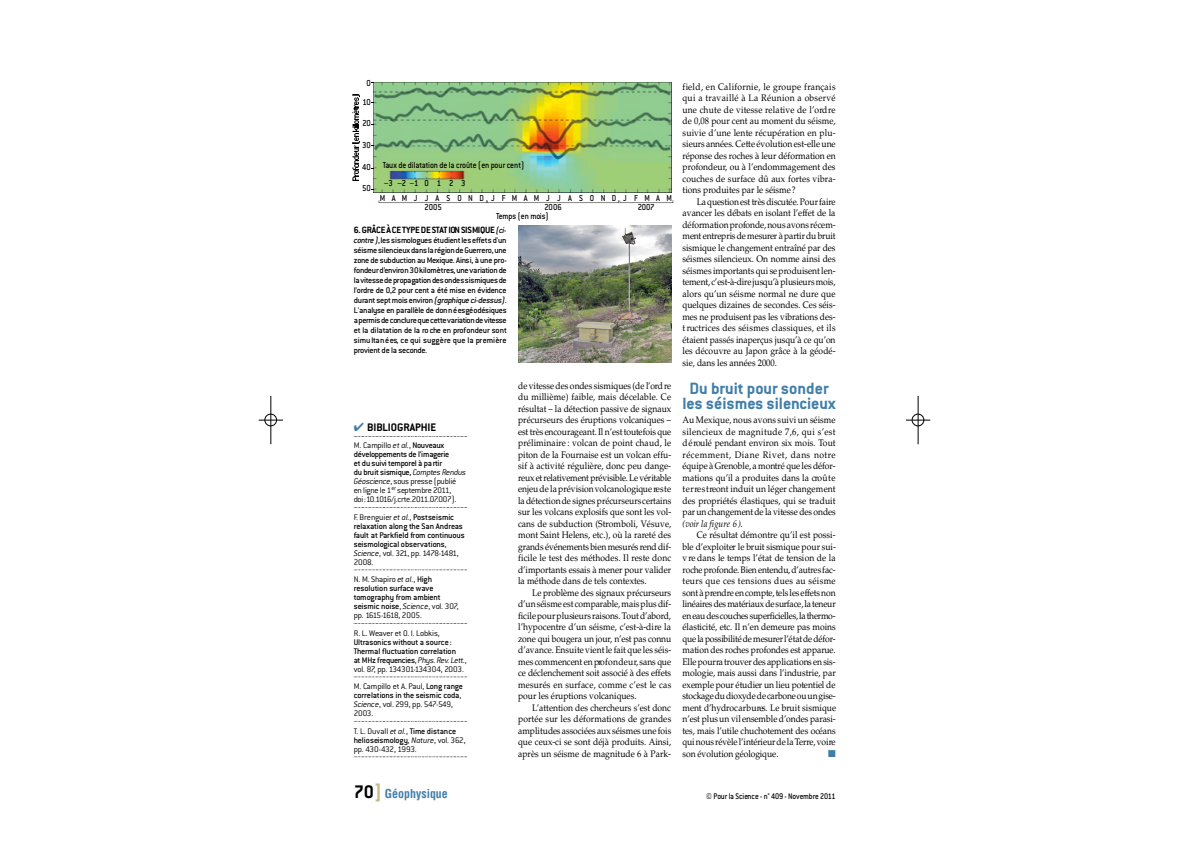
<style>
.page{position:relative;width:1191px;height:842px;background:#fff}
.page>*{position:absolute;margin:0;border:0;box-sizing:border-box;transform-origin:0 0}
.t1{font:700 18px/15.1px "Conduit ITC";color:#407ea8;text-align:center}
.t2{font:700 condensed 12px "Helvetica";color:#407ea8}
.t3{font:700 12px "Conduit ITC";color:#000}
.t4{font:700 10px "Conduit ITC";letter-spacing:-.025em;color:#000}
.t5{font:10px "Zapf Dingbats ITC";color:#407ea8}
.t6{font:9.5px/11.5px "Palatino";color:#000;text-align:justify;scale:.9 1}
.t7{font:500 9.5px/19px "Conduit ITC";color:#000;scale:.9 1}
.t8{font:500 9.5px/9.6px "Conduit ITC";letter-spacing:.76em;color:#000;scale:.9 1}
.t9{font:500 9px/9px "Conduit ITC";color:#000}
.t10{font:300 9px/9px "Conduit ITC";letter-spacing:-.025em;color:#000}
.t11{font:500 9px "Conduit ITC";color:#000;scale:.9 1}
.t12{font:300 9px "Conduit ITC";color:#000}
.s1{font-weight:500;font-style:italic;font-size:9px}
.s2{font-style:italic}
.s3{color:#407ea8}
.s4{font-weight:500}
.s5{font-weight:300}
.s6{font-weight:300;font-style:italic}
.s7{font-family:"Conduit ITC";font-stretch:normal;font-size:20px;color:#000}
.s8{font-family:"Conduit ITC";font-stretch:normal;font-size:20px;color:#bfbe8a}
</style>
<div class="page">
<img style="left:374px;top:83px;width:297px;height:110px">
<img style="left:518px;top:225px;width:153px;height:137px">
<svg style="left:354px;top:436px;width:113px;height:1px"></svg>
<svg style="left:354px;top:507px;width:113px;height:1px"></svg>
<svg style="left:354px;top:570px;width:113px;height:1px"></svg>
<svg style="left:354px;top:623px;width:113px;height:1px"></svg>
<svg style="left:354px;top:677px;width:113px;height:1px"></svg>
<svg style="left:354px;top:721px;width:113px;height:1px"></svg>
<svg style="left:354px;top:756px;width:113px;height:1px"></svg>
<svg style="left:352px;top:95px;width:8px;height:85px"></svg>
<svg style="left:379px;top:200px;width:294px;height:3px"></svg>
<hr style="left:918px;top:396px;width:1px;height:48px;background:#000">
<svg style="left:906px;top:413px;width:24px;height:14px"></svg>
<hr style="left:271px;top:396px;width:1px;height:48px;background:#000">
<svg style="left:258px;top:413px;width:25px;height:14px"></svg>
<p class="t7" style="left:363px;top:74px;width:11px;text-align:center">0<br>10</p>
<p class="t7" style="left:362px;top:114px;width:11px">20</p>
<p class="t7" style="left:362px;top:136px;width:11px">30</p>
<p class="t7" style="left:362px;top:157px;width:11px;line-height:20.9px">40<br>50</p>
<p class="t7" style="left:383px;top:156px;width:159px">Taux de dilatation de la croûte (en pour cent)</p>
<p class="t7" style="left:384px;top:175px;width:92px">–3–2–1 0 1 2 3</p>
<p class="t8" style="left:425px;top:194px;width:79px;text-indent:-45px">MAMJJASONDJ<br>2005</p>
<p class="t8" style="left:502px;top:194px;width:191px">FMAMJ J ASONDJFMAM</p>
<p class="t7" style="left:496px;top:204px;width:75px;line-height:8.4px;text-indent:48px">2006<br>Temps (en mois)</p>
<p class="t7" style="left:638px;top:199px;width:20px">2007</p>
<p class="t4" style="left:354px;top:227px;width:154px">6.GRÂCEÀCETYPE DESTAT ION SISMIQUE<span class="s1">( ci-</span></p>
<p class="t9" style="left:354px;top:236px;width:155px;line-height:10px;text-align:justify"><span class="s2">contre )</span>, les sismolog ues étud ientleseff e ts d'un s é is me silen cieux da ns larégion deGuer r ero,une zone de subduc tion au Mex ique. Ains i, à une pro&shy;f ondeur d’env iron30k ilom è t r es, une variation de lavitessedepropagationdesondessismiquesde l’ordre de 0,2 pour cent a été mise en éviden ce du ra nt septmois env iron<span class="s2">( g raphique ci-dessus )</span>.<br>L 'a na lyse en pa ra llè le de don n é es géodésiques apermisdecon clure quece ttevariationdevitesse et la dilatation de la ro che en prof ondeur sont s imu lta n é es, ce qui suggère que la pr em iè r e prov ient de la seconde.</p>
<p class="t3" style="left:354px;top:423px;width:84px"><span class="s3">✔</span> BIBLIOGRAPHIE</p>
<p class="t10" style="left:354px;top:442px;width:114px">M. Campillo <span class="s2">et al.</span>, <span class="s4">Nou veaux<br>d é veloppements de l’imager ie<br>et du suivi tempor el à pa rtir<br>du bru it sismique,</span> <span class="s2">Comptes Rendus<br>G é oscience</span>, sous pr esse (publié en lig ne le 1<sup>er</sup> septem bre2011,<br>doi :10 .1016 / j.crte.2011.07.0 07 ) .</p>
<p class="t9" style="left:354px;top:514px;width:112px"><span class="s5">F. Brenguier</span> <span class="s6">et al.</span><span class="s5">,</span> Postseismic relaxation along the San Andreas fault at Parkfield from continuous seismological observations<span class="s5">,<br></span><span class="s6">Science</span><span class="s5">, vol. 321, pp. 1478-1481,<br>2008.</span></p>
<p class="t9" style="left:354px;top:576px;width:106px"><span class="s5">N. M. Shapiro</span> <span class="s6">et al.</span><span class="s5">,</span> High resolution surface wave tomography from ambient seismic noise<span class="s5">,</span> <span class="s6">Science</span><span class="s5">, vol. 307, pp. 1615-1618, 2005.</span></p>
<p class="t12" style="left:354px;top:630px;width:87px">R. L. Weaver et O. I. Lobkis,</p>
<p class="t9" style="left:354px;top:638px;width:115px">Ultrasonics without a source:<br>Thermal fluctuation correlation<br>at MHz fr equen cies<span class="s5">,</span> <span class="s6">P hys. Rev. Lett.</span><span class="s5">, vol. 87, pp. 134301-134304, 2003.</span></p>
<p class="t10" style="left:354px;top:683px;width:111px">M. Campillo et A. Paul, <span class="s4">Long range correlations in the seismic coda</span>,<br><span class="s2">Science</span>, vol. 299, pp. 547-549,<br>2003.</p>
<p class="t10" style="left:354px;top:727px;width:113px">T. L. Duvall <span class="s2">et al.</span>, <span class="s4">Time distance helioseismology</span><span class="s2">, Nature</span>, vol. 362, pp. 430-432, 1993.</p>
<p class="t6" style="left:518px;top:381px;width:172px">de vitesse des ondes sismiques (de l’ord re du millième) faible, mais décelable. Ce résultat – la détection passive de signaux précurseurs des éruptions volcaniques – est très encourageant. Il n’esttoutefois que p r é lim in a ire : volcan de point chaud, le piton de la Fournaise est un volcan effu&shy;sif à activité régulière, donc peu dange&shy;reuxet relativement prévisible. Le véritable enjeu de laprévision volcanologique re s t e la détectionde signes précurseurscertains sur les volcans explosifs que sont les vol&shy;cans de subduction (Stromboli, Vésuve, mont Saint Helens, etc.), où la rareté des grands événementsbienmesurés rend dif&shy;ficile le test des méthodes. Il reste donc d’importants essais à mener pour valider la méthode dans de tels contextes.</p>
<p class="t6" style="left:518px;top:588px;width:172px;text-indent:14px">Le problème des signaux précurseurs d’unséisme est comparable, mais plusdif&shy;ficilepour plusieurs raisons. Toutd’abord , l’h y p o c e n tre d’un séisme, c’est-à-dire la zone qui bougera un jour, n’est pas connu d’avance. Ensuite vientle fait que les séis&shy;mes commencent enpro f o n d e u r, sans que ce déclenchement soit associé à des effets mesurés en surface, comme c’est le cas pour les éruptions volcaniques.</p>
<p class="t6" style="left:518px;top:703px;width:172px;text-indent:14px">L’attention des chercheurs s’est donc portée sur les déformations de grandes amplitudes associées aux séismes une fois que ceux-ci se sont déjà produits. A in s i, après un séisme de magnitude 6 à Park-</p>
<p class="t6" style="left:683px;top:82px;width:172px">field, en Californie, le groupe français qui a travaillé à La Réunion a observé une chute de vitesse relative de l’ord re de 0,08 pour cent au moment du séisme, suivie d’une lente récupération en plu&shy;sieurs années. Cette évolution est-elle une réponse des roches à leur déformation en profondeur, ou à l’endommagement des couches de surface dû aux fortes vibra&shy;tions produites par le séisme ?</p>
<p class="t6" style="left:683px;top:197px;width:172px;text-indent:14px">La question est très discutée. Pour faire avancer les débats en isolant l’effet de la déformation profonde,nous avons récem&shy;ment entrepris de mesurer à partirdu bru it sismique le changement entraîné par des séismes silencieux. On nomme ainsi des séismes importants qui se produisentlen&shy;tement, c’est-à-dire jusqu’àplusieursmois, alors qu’un séisme normal ne dure que quelques dizaines de secondes. Ces séis&shy;mes ne produisent pas les vibrations des&shy;t ructrices des séismes classiques, et ils étaient passés inaperçus jusqu’à ce qu’on les découvre au Japon grâce à la géodé&shy;sie, dans les années 2000.</p>
<h1 class="t1" style="left:683px;top:383px;width:155px">Du bruit pour sonder les séismes silencieux</h1>
<p class="t6" style="left:683px;top:415px;width:172px">Au Mexique, nous avons suivi un séisme silencieux de magnitude 7,6, qui s’est d é roulé pendant environ six mois. To u t récemment, Diane Rivet, dans notre équipe à Grenoble, a montré que les défor&shy;mations qu’il a produites dans la cro û t e t e r re s t reont induit un léger changement des propriétés élastiques, qui se traduit par unchangement de lavitesse desondes <span class="s2">(voir la figure 6 )</span>.</p>
<p class="t6" style="left:683px;top:530px;width:172px;text-indent:14px">Ce résultat démontre qu’il est possi&shy;ble d’exploiter le bruit sismique pour sui&shy;v re dans le temps l’état de tension de la roche profonde. Bien entendu, d’autres fac&shy;teurs que ces tensions dues au séisme sont àpre n d re encompte,tels les effets non lin é a ires des matériauxdesurface,lateneur eneau descouches superficielles,la thermo&shy;élasticité, etc. Il n’en demeure pas moins que la possibilitéde mesurer l’étatde défor&shy;mation des roches profondes est apparu e .<br>Elle pourra trouverdes applications en sis&shy;mologie, mais aussi dans l’industrie, par exemple pour étudier un lieu potentiel de stockage dudioxyde decarboneou ungise&shy;ment d’hydro c a r b u res. Le bruit sismique n’est plusun vil ensembled’ondes parasi&shy;tes, mais l’utile chuchotement des océans qui nous révèle l’intérieurde laTe r re, voire son évolution géologique.</p>
<p class="t5" style="left:828px;top:749px;width:9px">■</p>
<p class="t2" style="left:354px;top:789px;width:96px"><span class="s7">70</span><span class="s8">]</span> Géophysique</p>
<p class="t11" style="left:706px;top:793px;width:145px">© Pour la Science - n° 409 - Novembre 2011</p>
</div>
